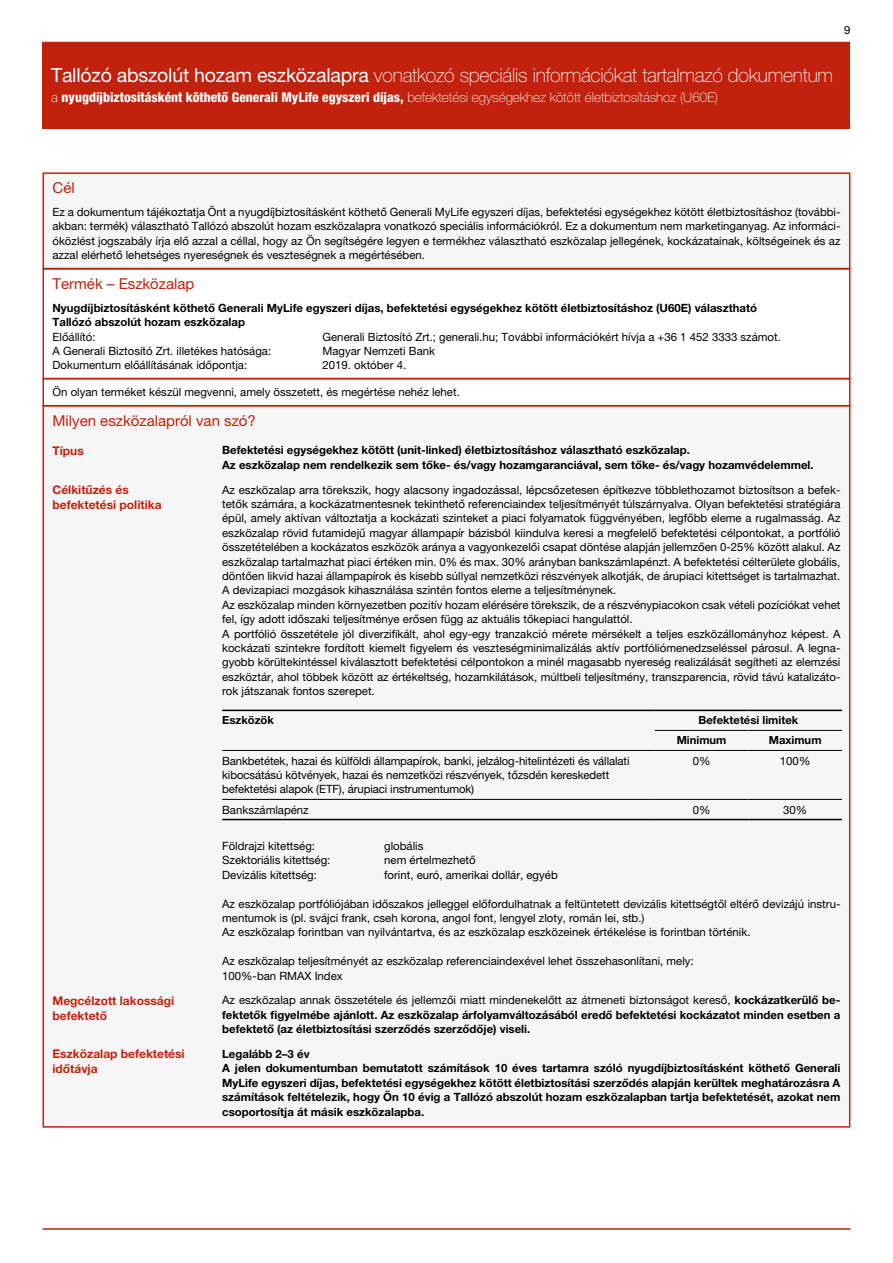
<style>
.page{position:relative;width:893px;height:1263px;background:#fff}
.page>*{position:absolute;margin:0;border:0;box-sizing:border-box;transform-origin:0 0}
.t1{font:100 19.5px "Helvetica Neue LT Pro";letter-spacing:-.01em;color:#fff}
.t2{font:15px "Helvetica Neue LT Pro";color:#c1210d}
.t3{font:800 condensed 13.5px "Helvetica Neue LT Pro";color:#fff}
.t4{font:700 12px/15px "Helvetica Neue LT Pro";color:#c1210d}
.t5{font:11.4px/14.4px "Helvetica Neue LT Pro";color:#000}
.t6{font:700 11.4px/14.4px "Helvetica Neue LT Pro";color:#000}
.t7{font:700 11.25px/20.1px "Helvetica Neue LT Pro";color:#000}
.s1{font-weight:400}
.s2{font-weight:100;font-stretch:normal}
</style>
<div class="page">
<hr style="left:43px;top:1228px;width:807px;height:2px;background:#c1210d">
<div style="left:43px;top:42px;width:807px;height:86px;background:#c1210d"></div>
<div style="left:43px;top:173px;width:807px;height:95px;background:#f6f6f6"></div>
<div style="left:43px;top:172px;width:807px;height:97px;border:2px solid #c1210d"></div>
<div style="left:43px;top:406px;width:807px;height:721px;background:#f6f6f6"></div>
<hr style="left:222px;top:710px;width:433px;height:1px;background:#000">
<hr style="left:655px;top:710px;width:93px;height:1px;background:#000">
<hr style="left:748px;top:710px;width:94px;height:1px;background:#000">
<hr style="left:222px;top:819px;width:433px;height:1px;background:#000">
<hr style="left:655px;top:819px;width:93px;height:1px;background:#000">
<hr style="left:748px;top:819px;width:94px;height:1px;background:#000">
<hr style="left:655px;top:730px;width:93px;height:1px;background:#000">
<hr style="left:748px;top:730px;width:94px;height:1px;background:#000">
<hr style="left:222px;top:750px;width:433px;height:1px;background:#000">
<hr style="left:655px;top:750px;width:93px;height:1px;background:#000">
<hr style="left:748px;top:750px;width:94px;height:1px;background:#000">
<hr style="left:222px;top:799px;width:433px;height:1px;background:#000">
<hr style="left:655px;top:799px;width:93px;height:1px;background:#000">
<hr style="left:748px;top:799px;width:94px;height:1px;background:#000">
<div style="left:43px;top:268px;width:807px;height:111px;border:2px solid #c1210d"></div>
<div style="left:43px;top:378px;width:807px;height:28px;border:2px solid #c1210d"></div>
<p class="t5" style="left:844px;top:22px;width:8px">9</p>
<h1 class="t1" style="left:51px;top:64px;width:784px"><span class="s1">Tallózó abszolút hozam eszközalapra</span> vonatkozó speciális információkat tartalmazó dokumentum</h1>
<p class="t3" style="left:51px;top:89px;width:669px"><span class="s2">a</span> nyugdíjbiztosításként köthető Generali MyLife egyszeri díjas, <span class="s2">befektetési egységekhez kötött életbiztosításhoz (U60E)</span></p>
<h2 class="t2" style="left:53px;top:179px;width:24px">Cél</h2>
<p class="t5" style="left:53px;top:205px;width:789px;text-align:justify">Ez a dokumentum tájékoztatja Önt a nyugdíjbiztosításként köthető Generali MyLife egyszeri díjas, befektetési egységekhez kötött életbiztosításhoz (további&shy;akban: termék) választható Tallózó abszolút hozam eszközalapra vonatkozó speciális információkról. Ez a dokumentum nem marketinganyag. Az informáci&shy;óközlést jogszabály írja elő azzal a céllal, hogy az Ön segítségére legyen e termékhez választható eszközalap jellegének, kockázatainak, költségeinek és az azzal elérhető lehetséges nyereségnek és veszteségnek a megértésében.</p>
<h2 class="t2" style="left:53px;top:275px;width:143px">Termék – Eszközalap</h2>
<p class="t6" style="left:53px;top:300px;width:706px">Nyugdíjbiztosításként köthető Generali MyLife egyszeri díjas, befektetési egységekhez kötött életbiztosításhoz (U60E) választható<br>Tallózó abszolút hozam eszközalap</p>
<p class="t5" style="left:53px;top:329px;width:45px">Előállító:</p>
<p class="t5" style="left:323px;top:329px;width:460px">Generali Biztosító Zrt.; generali.hu; További információkért hívja a +36 1 452 3333 számot.</p>
<p class="t5" style="left:53px;top:343px;width:220px">A Generali Biztosító Zrt. illetékes hatósága:</p>
<p class="t5" style="left:323px;top:343px;width:114px">Magyar Nemzeti Bank</p>
<p class="t5" style="left:53px;top:358px;width:196px">Dokumentum előállításának időpontja:</p>
<p class="t5" style="left:323px;top:358px;width:85px">2019. október 4.</p>
<p class="t5" style="left:53px;top:385px;width:409px">Ön olyan terméket készül megvenni, amely összetett, és megértése nehéz lehet.</p>
<h2 class="t2" style="left:53px;top:411px;width:205px">Milyen eszközalapról van szó?</h2>
<p class="t4" style="left:53px;top:443px;width:33px">Típus</p>
<p class="t6" style="left:222px;top:443px;width:593px">Befektetési egységekhez kötött (unit-linked) életbiztosításhoz választható eszközalap.<br>Az eszközalap nem rendelkezik sem tőke- és/vagy hozamgaranciával, sem tőke- és/vagy hozamvédelemmel.</p>
<p class="t4" style="left:53px;top:482px;width:111px">Célkitűzés és befektetési politika</p>
<p class="t5" style="left:222px;top:482px;width:620px">Az eszközalap arra törekszik, hogy alacsony ingadozással, lépcsőzetesen építkezve többlethozamot biztosítson a befek&shy;tetők számára, a kockázatmentesnek tekinthető referenciaindex teljesítményét túlszárnyalva. Olyan befektetési stratégiára épül, amely aktívan változtatja a kockázati szinteket a piaci folyamatok függvényében, legfőbb eleme a rugalmasság. Az eszközalap rövid futamidejű magyar állampapír bázisból kiindulva keresi a megfelelő befektetési célpontokat, a portfólió összetételében a kockázatos eszközök aránya a vagyonkezelői csapat döntése alapján jellemzően 0-25% között alakul. Az eszközalap tartalmazhat piaci értéken min. 0% és max. 30% arányban bankszámlapénzt. A befektetési célterülete globális, döntően likvid hazai állampapírok és kisebb súllyal nemzetközi részvények alkotják, de árupiaci kitettséget is tartalmazhat.<br>A devizapiaci mozgások kihasználása szintén fontos eleme a teljesítménynek.<br>Az eszközalap minden környezetben pozitív hozam elérésére törekszik, de a részvénypiacokon csak vételi pozíciókat vehet fel, így adott időszaki teljesítménye erősen függ az aktuális tőkepiaci hangulattól.<br>A portfólió összetétele jól diverzifikált, ahol egy-egy tranzakció mérete mérsékelt a teljes eszközállományhoz képest. A kockázati szintekre fordított kiemelt figyelem és veszteségminimalizálás aktív portfóliómenedzseléssel párosul. A legna&shy;gyobb körültekintéssel kiválasztott befektetési célpontokon a minél magasabb nyereség realizálását segítheti az elemzési eszköztár, ahol többek között az értékeltség, hozamkilátások, múltbeli teljesítmény, transzparencia, rövid távú katalizáto&shy;rok játszanak fontos szerepet.</p>
<p class="t7" style="left:222px;top:710px;width:53px">Eszközök</p>
<p class="t7" style="left:677px;top:710px;width:123px;text-indent:22px">Befektetési limitek<br>Minimum</p>
<p class="t7" style="left:769px;top:730px;width:54px">Maximum</p>
<p class="t5" style="left:222px;top:753px;width:409px">Bankbetétek, hazai és külföldi állampapírok, banki, jelzálog-hitelintézeti és vállalati kibocsátású kötvények, hazai és nemzetközi részvények, tőzsdén kereskedett befektetési alapok (ETF), árupiaci instrumentumok)</p>
<p class="t5" style="left:693px;top:753px;width:19px">0%</p>
<p class="t5" style="left:780px;top:753px;width:32px">100%</p>
<p class="t5" style="left:222px;top:802px;width:88px">Bankszámlapénz</p>
<p class="t5" style="left:693px;top:802px;width:19px">0%</p>
<p class="t5" style="left:783px;top:802px;width:26px">30%</p>
<p class="t5" style="left:222px;top:838px;width:94px">Földrajzi kitettség:</p>
<p class="t5" style="left:384px;top:838px;width:41px">globális</p>
<p class="t5" style="left:222px;top:853px;width:110px">Szektoriális kitettség:</p>
<p class="t5" style="left:384px;top:853px;width:93px">nem értelmezhető</p>
<p class="t5" style="left:222px;top:867px;width:96px">Devizális kitettség:</p>
<p class="t5" style="left:384px;top:867px;width:175px">forint, euró, amerikai dollár, egyéb</p>
<p class="t5" style="left:222px;top:896px;width:620px">Az eszközalap portfóliójában időszakos jelleggel előfordulhatnak a feltüntetett devizális kitettségtől eltérő devizájú instru&shy;mentumok is (pl. svájci frank, cseh korona, angol font, lengyel zloty, román lei, stb.)<br>Az eszközalap forintban van nyilvántartva, és az eszközalap eszközeinek értékelése is forintban történik.</p>
<p class="t5" style="left:222px;top:954px;width:473px">Az eszközalap teljesítményét az eszközalap referenciaindexével lehet összehasonlítani, mely:<br>100%-ban RMAX Index</p>
<p class="t4" style="left:53px;top:993px;width:123px">Megcélzott lakossági befektető</p>
<p class="t6" style="left:222px;top:993px;width:620px;text-align:justify"><span class="s1">Az eszközalap annak összetétele és jellemzői miatt mindenekelőtt az átmeneti biztonságot kereső,</span> kockázatkerülő be&shy;fektetők figyelmébe ajánlott. Az eszközalap árfolyamváltozásából eredő befektetési kockázatot minden esetben a befektető (az életbiztosítási szerződés szerződője) viseli.</p>
<p class="t4" style="left:53px;top:1046px;width:134px">Eszközalap befektetési időtávja</p>
<p class="t6" style="left:222px;top:1046px;width:620px">Legalább 2–3 év<br>A jelen dokumentumban bemutatott számítások 10 éves tartamra szóló nyugdíjbiztosításként köthető Generali MyLife egyszeri díjas, befektetési egységekhez kötött életbiztosítási szerződés alapján kerültek meghatározásra A számítások feltételezik, hogy Ön 10 évig a Tallózó abszolút hozam eszközalapban tartja befektetését, azokat nem csoportosítja át másik eszközalapba.</p>
</div>
